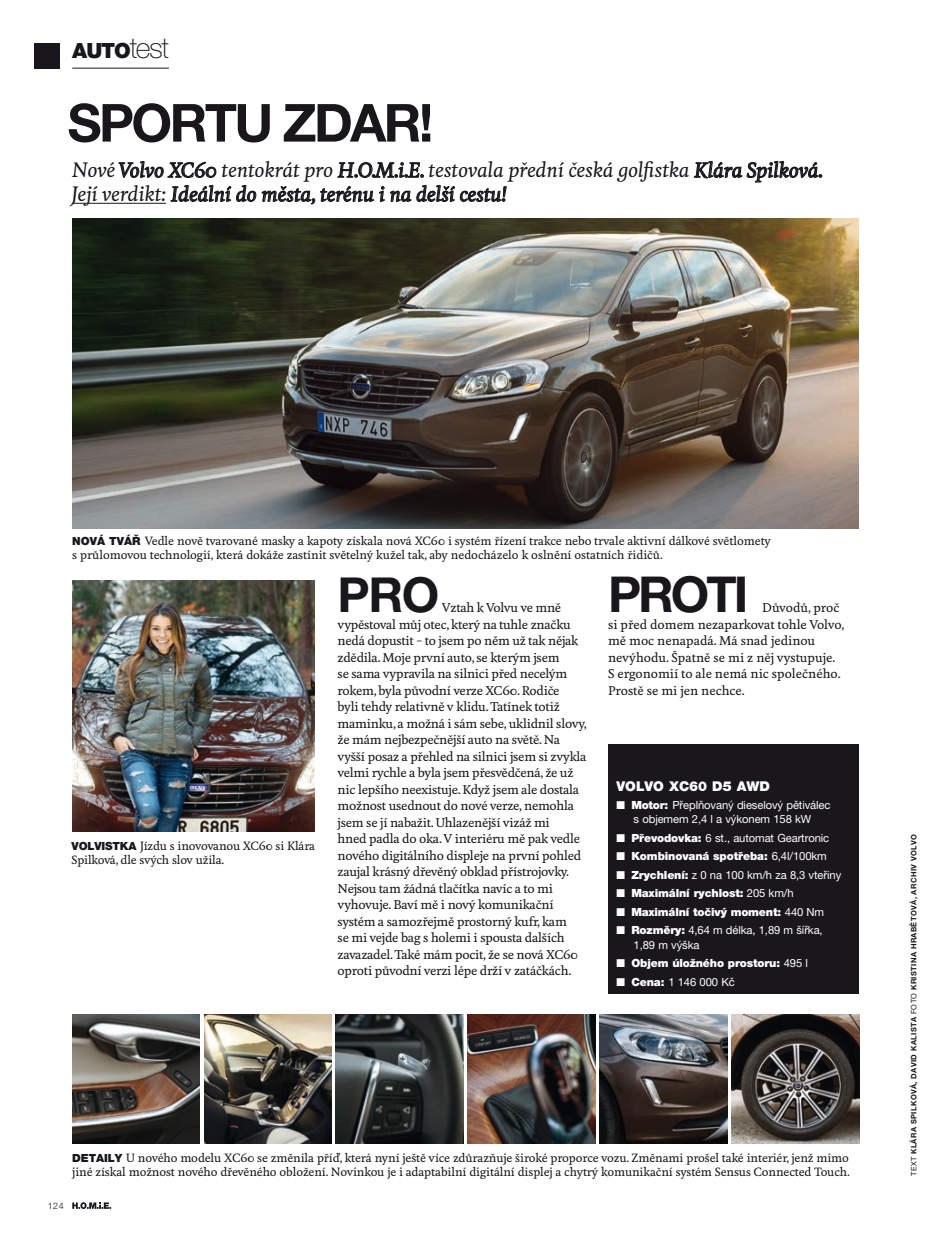
<style>
.page{position:relative;width:944px;height:1242px;background:#fff}
.page>*{position:absolute;margin:0;border:0;box-sizing:border-box;transform-origin:0 0}
.t1{font:700 52.5px "Helvetica Neue CELT";letter-spacing:-.05em;color:#1a171c}
.t2{font:700 49.5px "Helvetica Neue CELT";letter-spacing:-.06em;color:#1a171c}
.t3{font:700 48.3px "Helvetica Neue CELT";color:#1a171c}
.t4{font:900 21px "Helvetica Neue CELT";color:#1a171c}
.t5{font:italic 500 19.5px/24px "Feijoa";letter-spacing:-.01em;color:#1a171c}
.t6{font:900 13.5px "Helvetica Neue CELT";color:#fff}
.t7{font:500 12px/16.5px "Feijoa";letter-spacing:-.02em;color:#1a171c}
.t8{font:500 12px/16.5px "Feijoa";color:#1a171c}
.t9{font:500 11.25px/13.5px "Feijoa";letter-spacing:-.01em;color:#1a171c}
.t10{font:11.25px/14.2px "Helvetica Neue CELT";letter-spacing:-.01em;color:#fff;text-align:center}
.t11{font:900 11.25px "Helvetica Neue CELT";letter-spacing:-.015em;color:#fff}
.t12{font:300 9px "Helvetica Neue CELT";color:#1a171c}
.t13{font:700 7.5px "Helvetica Neue CELT";letter-spacing:.05em;color:#1a171c}
.s1{font-weight:100;font-size:28.5px}
.s2{font-family:"Helvetica Neue CELT";font-weight:900}
.s3{font-weight:900}
.s4{font-weight:400}
</style>
<div class="page">
<img style="left:72px;top:219px;width:787px;height:309px">
<img style="left:600px;top:1014px;width:127px;height:129px">
<img style="left:72px;top:1014px;width:128px;height:129px">
<img style="left:468px;top:1014px;width:127px;height:129px">
<img style="left:731px;top:1014px;width:128px;height:129px">
<img style="left:204px;top:1014px;width:128px;height:129px">
<img style="left:336px;top:1014px;width:127px;height:129px">
<hr style="left:72px;top:203px;width:94px;height:1px;background:#1a171c">
<svg style="left:694px;top:160px;width:128px;height:22px"></svg>
<svg style="left:118px;top:160px;width:389px;height:44px"></svg>
<div style="left:608px;top:744px;width:251px;height:250px;background:#1a171c"></div>
<img style="left:72px;top:580px;width:243px;height:251px">
<svg style="left:72px;top:1202px;width:39px;height:7px"></svg>
<hr style="left:72px;top:68px;width:97px;height:1px;background:#1a171c">
<div style="left:34px;top:43px;width:26px;height:25px;background:#1a171c"></div>
<h3 class="t4" style="left:72px;top:37px;width:98px">auto<span class="s1">test</span></h3>
<h1 class="t1" style="left:68px;top:90px;width:66px">SPORT</h1>
<h1 class="t1" style="left:234px;top:90px;width:201px">U ZDAR!</h1>
<h3 class="t5" style="left:72px;top:159px;width:752px">Nové Volvo XC60 tentokrát pro H.O.M.i.E. testovala přední česká golfistka Klára Spilková.<br>Její verdikt: Ideální do města, terénu i na delší cestu!</h3>
<p class="t9" style="left:72px;top:534px;width:700px"><span class="s2">nová tvář</span> Vedle nově tvarované masky a kapoty získala nová XC60 i systém řízení trakce nebo trvale aktivní dálkové světlomety s průlomovou technologií, která dokáže zastínit světelný kužel tak, aby nedocházelo k oslnění ostatních řidičů.</p>
<h2 class="t2" style="left:608px;top:564px;width:142px">PROTI</h2>
<h3 class="t3" style="left:338px;top:565px;width:65px">PRO</h3>
<p class="t7" style="left:338px;top:600px;width:251px;text-indent:104px">Vztah k Volvu ve mně vypěstoval můj otec, který na tuhle značku nedá dopustit – to jsem po něm už tak nějak zdědila. Moje první auto, se kterým jsem<br>se sama vypravila na silnici před necelým rokem, byla původní verze XC60. Rodiče<br>byli tehdy relativně v klidu. Tatínek totiž maminku, a možná i sám sebe, uklidnil slovy, že mám nejbezpečnější auto na světě. Na vyšší posaz a přehled na silnici jsem si zvykla velmi rychle a byla jsem přesvědčená, že už nic lepšího neexistuje. Když jsem ale dostala možnost usednout do nové verze, nemohla jsem se jí nabažit. Uhlazenější vizáž mi<br>hned padla do oka. V interiéru mě pak vedle nového digitálního displeje na první pohled zaujal krásný dřevěný obklad přístrojovky.<br>Nejsou tam žádná tlačítka navíc a to mi vyhovuje. Baví mě i nový komunikační systém a samozřejmě prostorný kufr, kam<br>se mi vejde bag s holemi i spousta dalších zavazadel. Také mám pocit, že se nová XC60 oproti původní verzi lépe drží v zatáčkách.</p>
<p class="t8" style="left:608px;top:600px;width:238px;text-indent:154px">Důvodů, proč si před domem nezaparkovat tohle Volvo, mě moc nenapadá. Má snad jedinou nevýhodu. Špatně se mi z něj vystupuje.<br>S ergonomií to ale nemá nic společného.<br>Prostě se mi jen nechce.</p>
<p class="t6" style="left:617px;top:777px;width:154px">Volvo xc60 D5 AWD</p>
<p class="t10" style="left:617px;top:798px;width:215px">■ <span class="s3">Motor:</span> Přeplňovaný dieselový pětiválec s objemem 2,4 l a výkonem 158 kW</p>
<p class="t10" style="left:617px;top:831px;width:214px">■ <span class="s3">Převodovka:</span> 6 st., automat Geartronic</p>
<p class="t11" style="left:617px;top:849px;width:212px">■ Kombinovaná spotřeba: <span class="s4">6,4l/100km</span></p>
<p class="t10" style="left:617px;top:868px;width:226px">■ <span class="s3">Zrychlení:</span> z 0 na 100 km/h za 8,3 vteřiny</p>
<p class="t11" style="left:617px;top:886px;width:179px">■ Maximální rychlost: <span class="s4">205 km/h</span></p>
<p class="t11" style="left:617px;top:905px;width:209px">■ Maximální točivý moment: <span class="s4">440 Nm</span></p>
<p class="t10" style="left:634px;top:923px;width:191px;text-align:left;text-indent:-17px">■ <span class="s3">Rozměry:</span> 4,64 m délka, 1,89 m šířka,<br>1,89 m výška</p>
<p class="t11" style="left:617px;top:956px;width:193px">■ Objem úložného prostoru: <span class="s4">495 l</span></p>
<p class="t10" style="left:617px;top:974px;width:120px">■ <span class="s3">Cena:</span> 1 146 000 Kč</p>
<p class="t9" style="left:72px;top:839px;width:245px"><span class="s2">volvistka</span> Jízdu s inovovanou XC60 si Klára<br>Spilková, dle svých slov užila.</p>
<p class="t13" style="left:909px;top:1175px;width:343px;rotate:-90deg"><span class="s4">Text</span> KLÁRA SPILKOVÁ, DAVID KALISTA <span class="s4">foto</span> KRISTINA HRABĚTOVÁ, ARCHIV VOLVO</p>
<p class="t9" style="left:72px;top:1152px;width:779px"><span class="s2">detaily</span> U nového modelu XC60 se změnila příď, která nyní ještě více zdůrazňuje široké proporce vozu. Změnami prošel také interiér, jenž mimo jiné získal možnost nového dřevěného obložení. Novinkou je i adaptabilní digitální displej a chytrý komunikační systém Sensus Connected Touch.</p>
<p class="t12" style="left:48px;top:1200px;width:17px">124</p>
</div>
